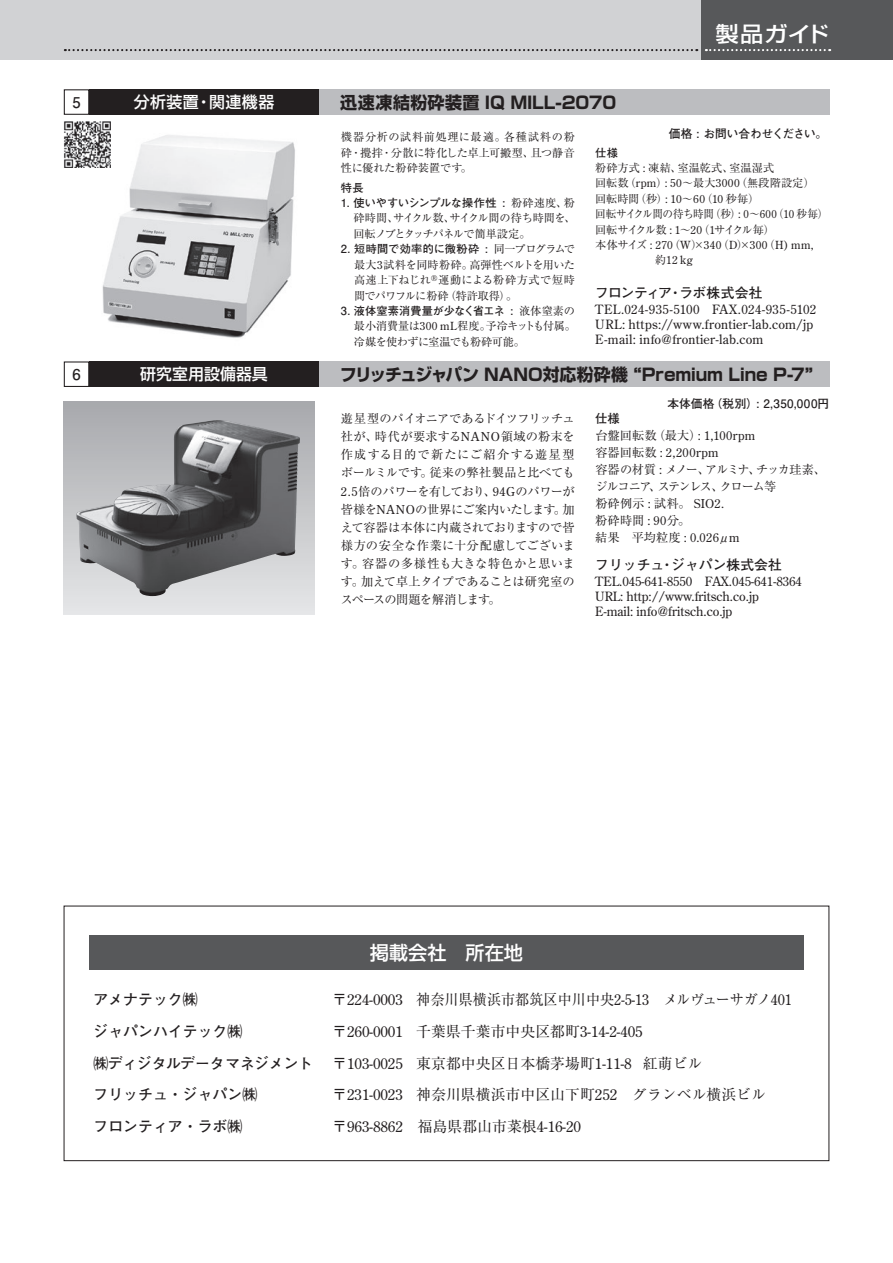
<style>
.page{position:relative;width:893px;height:1263px;background:#fff}
.page>*{position:absolute;margin:0;border:0;box-sizing:border-box;transform-origin:0 0}
.t1{font:500 21.3px "Shin Go Pr 6 N";letter-spacing:.02em;color:#fff;scale:1.1 1}
.t2{font:500 19.2px "Shin Go Pr 6 N";color:#fff}
.t3{font:700 16.95px "Shin Go Pr 6 N";letter-spacing:-.005em;color:#231f20}
.t4{font:500 15.9px "Shin Go Pr 6 N";letter-spacing:.025em;color:#fff}
.t5{font:500 15.9px "Shin Go Pr 6 N";color:#fff}
.t6{font:14.85px "Ryumin Pr 6 N";color:#231f20}
.t7{font:14.85px "Century Old Style Std";color:#231f20}
.t8{font:700 14.85px "Futo Go B101 Pr 6 N";color:#231f20}
.t9{font:700 14.85px "Futo Go B101 Pr 6 N";letter-spacing:-.025em;color:#231f20}
.t10{font:700 13.8px "Futo Go B101 Pr 6 N";color:#231f20}
.t11{font:700 13.8px "Futo Go B101 Pr 6 N";letter-spacing:-.045em;color:#231f20}
.t12{font:12.75px/14.9px "Century Old Style Std";letter-spacing:.02em;color:#231f20}
.t13{font:12.75px/14.9px "Century Old Style Std";color:#231f20}
.t14{font:12.15px/18px "Ryumin Pr 6 N";letter-spacing:-.025em;color:#231f20;text-align:justify}
.t15{font:12.15px/17px "Ryumin Pr 6 N";letter-spacing:-.07em;color:#231f20}
.t16{font:12.15px "Century Old Style Std";letter-spacing:.04em;color:#231f20}
.t17{font:700 12.15px "Futo Go B101 Pr 6 N";color:#231f20}
.t18{font:700 11.7px "Futo Go B101 Pr 6 N";letter-spacing:.03em;color:#231f20}
.t19{font:700 11.7px "Futo Go B101 Pr 6 N";color:#231f20}
.t20{font:11.1px/15.5px "Ryumin Pr 6 N";letter-spacing:-.01em;color:#231f20}
.t21{font:700 11.1px "Futo Go B101 Pr 6 N";color:#231f20}
.t22{font:11.1px/15.5px "Ryumin Pr 6 N";letter-spacing:-.045em;color:#231f20}
.t23{font:11.1px/15.5px "Ryumin Pr 6 N";letter-spacing:-.05em;color:#231f20}
.t24{font:11.1px/15.5px "Century Old Style Std";letter-spacing:.035em;color:#231f20}
.t25{font:700 11.1px "Futo Go B101 Pr 6 N";letter-spacing:.025em;color:#231f20}
.t26{font:11.1px "Ryumin Pr 6 N";letter-spacing:.065em;color:#231f20}
.s1{font-family:"Ryumin Pr 6 N";font-weight:400}
.s2{font-family:"Century Old Style Std"}
.s3{font-family:"Ryumin Pr 6 N"}
</style>
<div class="page">
<div style="left:0;top:0;width:893px;height:60px;background:#d1d2d4"></div>
<div style="left:702px;top:0;width:191px;height:60px;background:#57585a"></div>
<svg style="left:65px;top:49px;width:632px;height:2px"></svg>
<svg style="left:706px;top:49px;width:124px;height:2px"></svg>
<img style="left:102px;top:135px;width:193px;height:203px">
<div style="left:319px;top:89px;width:510px;height:26px;background:#bcbdc0"></div>
<div style="left:89px;top:89px;width:230px;height:26px;background:#231f20"></div>
<div style="left:64px;top:89px;width:25px;height:26px;border:1px solid #231f20"></div>
<img style="left:64px;top:121px;width:47px;height:47px">
<div style="left:319px;top:361px;width:510px;height:26px;background:#bcbdc0"></div>
<div style="left:89px;top:361px;width:230px;height:26px;background:#231f20"></div>
<div style="left:64px;top:361px;width:25px;height:26px;border:1px solid #231f20"></div>
<svg style="left:64px;top:402px;width:250px;height:212px;background:#9e9fa1"></svg>
<img style="left:76px;top:420px;width:140px;height:142px">
<div style="left:64px;top:906px;width:765px;height:255px;border:1px solid #231f20"></div>
<div style="left:89px;top:935px;width:715px;height:34px;background:#57585a"></div>
<p class="t8" style="left:72px;top:90px;width:10px">5</p>
<h3 class="t4" style="left:134px;top:89px;width:142px">分析装置・関連機器</h3>
<p class="t8" style="left:72px;top:362px;width:10px">6</p>
<h3 class="t5" style="left:140px;top:361px;width:129px">研究室用設備器具</h3>
<h1 class="t1" style="left:715px;top:17px;width:105px">製品ガイド</h1>
<h3 class="t3" style="left:340px;top:89px;width:278px">迅速凍結粉砕装置 IQ MILL-2070</h3>
<p class="t26" style="left:341px;top:128px;width:235px">機器分析の試料前処理に最適。各種試料の粉</p>
<p class="t19" style="left:669px;top:124px;width:160px">価格 : お問い合わせください。</p>
<p class="t20" style="left:341px;top:144px;width:235px">砕・攪拌・分散に特化した卓上可搬型、且つ静音性に優れた粉砕装置です。</p>
<p class="t21" style="left:341px;top:179px;width:24px">特長</p>
<p class="t21" style="left:341px;top:194px;width:235px">1. 使いやすいシンプルな操作性 : <span class="s1">粉砕速度、粉</span></p>
<p class="t22" style="left:353px;top:210px;width:224px">砕時間、サイクル数、サイクル間の待ち時間を、回転ノブとタッチパネルで簡単設定。</p>
<p class="t25" style="left:341px;top:240px;width:235px">2. 短時間で効率的に微粉砕 : <span class="s1">同一プログラムで</span></p>
<p class="t20" style="left:354px;top:256px;width:222px;text-align:justify">最大<span class="s2">3</span>試料を同時粉砕。高弾性ベルトを用いた高速上下ねじれ<sup>®</sup>運動による粉砕方式で短時間でパワフルに粉砕（特許取得）。</p>
<p class="t21" style="left:341px;top:302px;width:236px">3. 液体窒素消費量が少なく省エネ : <span class="s1">液体窒素の</span></p>
<p class="t23" style="left:354px;top:318px;width:224px">最小消費量は<span class="s2">300 mL</span>程度。予冷キットも付属。冷媒を使わずに室温でも粉砕可能。</p>
<p class="t21" style="left:595px;top:143px;width:24px">仕様</p>
<p class="t20" style="left:595px;top:159px;width:235px">粉砕方式 <span class="s2">:</span> 凍結、室温乾式、室温湿式<br>回転数（<span class="s2">rpm</span>）<span class="s2">: 50</span>～最大<span class="s2">3000</span>（無段階設定）回転時間（秒）<span class="s2">: 10</span>～<span class="s2">60</span>（<span class="s2">10</span> 秒毎）<br>回転サイクル間の待ち時間（秒）<span class="s2">: 0</span>～<span class="s2">600</span>（<span class="s2">10</span> 秒毎）回転サイクル数 <span class="s2">: 1</span>～<span class="s2">20</span>（<span class="s2">1</span>サイクル毎）</p>
<p class="t24" style="left:655px;top:237px;width:160px;text-indent:-60px"><span class="s3">本体サイズ</span> : 270<span class="s3">（</span>W<span class="s3">）×</span>340<span class="s3">（</span>D<span class="s3">）×</span>300<span class="s3">（</span>H) mm,<span class="s3">約</span>12 kg</p>
<p class="t11" style="left:595px;top:282px;width:169px">フロンティア・ラボ株式会社</p>
<p class="t12" style="left:595px;top:302px;width:222px">TEL.024-935-5100 FAX.024-935-5102<br>URL: https://www.frontier-lab.com/jp<br>E-mail: info@frontier-lab.com</p>
<h3 class="t3" style="left:340px;top:361px;width:475px">フリッチュジャパン NANO対応粉砕機 “Premium Line P-7”</h3>
<p class="t18" style="left:668px;top:394px;width:163px">本体価格（税別）: 2,350,000円</p>
<p class="t14" style="left:341px;top:409px;width:235px">遊星型のパイオニアであるドイツフリッチュ社が、時代が要求する<span class="s2">NANO</span>領域の粉末を作成する目的で新たにご紹介する遊星型ボールミルです。従来の弊社製品と比べても<span class="s2">2.5</span>倍のパワーを有しており、<span class="s2">94G</span>のパワーが皆様を<span class="s2">NANO</span>の世界にご案内いたします。加えて容器は本体に内蔵されておりますので皆様方の安全な作業に十分配慮してございます。容器の多様性も大きな特色かと思います。加えて卓上タイプであることは研究室のスペースの問題を解消します。</p>
<p class="t17" style="left:595px;top:409px;width:26px">仕様</p>
<p class="t14" style="left:595px;top:426px;width:161px">台盤回転数（最大）<span class="s2">: 1,100rpm</span></p>
<p class="t16" style="left:595px;top:445px;width:125px"><span class="s3">容器回転数</span> : 2,200rpm</p>
<p class="t15" style="left:595px;top:461px;width:232px">容器の材質 <span class="s2">:</span> メノー、アルミナ、チッカ珪素、ジルコニア、ステンレス、クローム等<br>粉砕例示 <span class="s2">:</span> 試料。 <span class="s2">SIO2.<br></span>粉砕時間 <span class="s2">: 90</span>分。<br>結果　平均粒度 <span class="s2">: 0.026</span>μ<span class="s2">m</span></p>
<p class="t10" style="left:595px;top:554px;width:188px">フリッチュ・ジャパン株式会社</p>
<p class="t13" style="left:595px;top:574px;width:208px">TEL.045-641-8550 FAX.045-641-8364<br>URL: http://www.fritsch.co.jp<br>E-mail: info@fritsch.co.jp</p>
<h2 class="t2" style="left:370px;top:937px;width:155px">掲載会社　所在地</h2>
<p class="t8" style="left:94px;top:987px;width:106px">アメナテック㈱</p>
<p class="t6" style="left:332px;top:987px;width:461px">〒<span class="s2">224-0003</span> 神奈川県横浜市都筑区中川中央<span class="s2">2-5-13</span> メルヴューサガノ<span class="s2">401</span></p>
<p class="t8" style="left:94px;top:1019px;width:150px">ジャパンハイテック㈱</p>
<p class="t7" style="left:332px;top:1022px;width:312px"><span class="s3">〒</span>260-0001 <span class="s3">千葉県千葉市中央区都町</span>3-14-2-405</p>
<p class="t9" style="left:94px;top:1051px;width:221px">㈱ディジタルデータマネジメント</p>
<p class="t6" style="left:332px;top:1051px;width:372px">〒<span class="s2">103-0025</span> 東京都中央区日本橋茅場町<span class="s2">1-11-8</span> 紅萌ビル</p>
<p class="t8" style="left:94px;top:1083px;width:165px">フリッチュ・ジャパン㈱</p>
<p class="t6" style="left:332px;top:1083px;width:435px">〒<span class="s2">231-0023</span> 神奈川県横浜市中区山下町<span class="s2">252</span> グランベル横浜ビル</p>
<p class="t8" style="left:94px;top:1115px;width:150px">フロンティア・ラボ㈱</p>
<p class="t7" style="left:332px;top:1117px;width:250px"><span class="s3">〒</span>963-8862<span class="s3">　福島県郡山市菜根</span>4-16-20</p>
</div>
